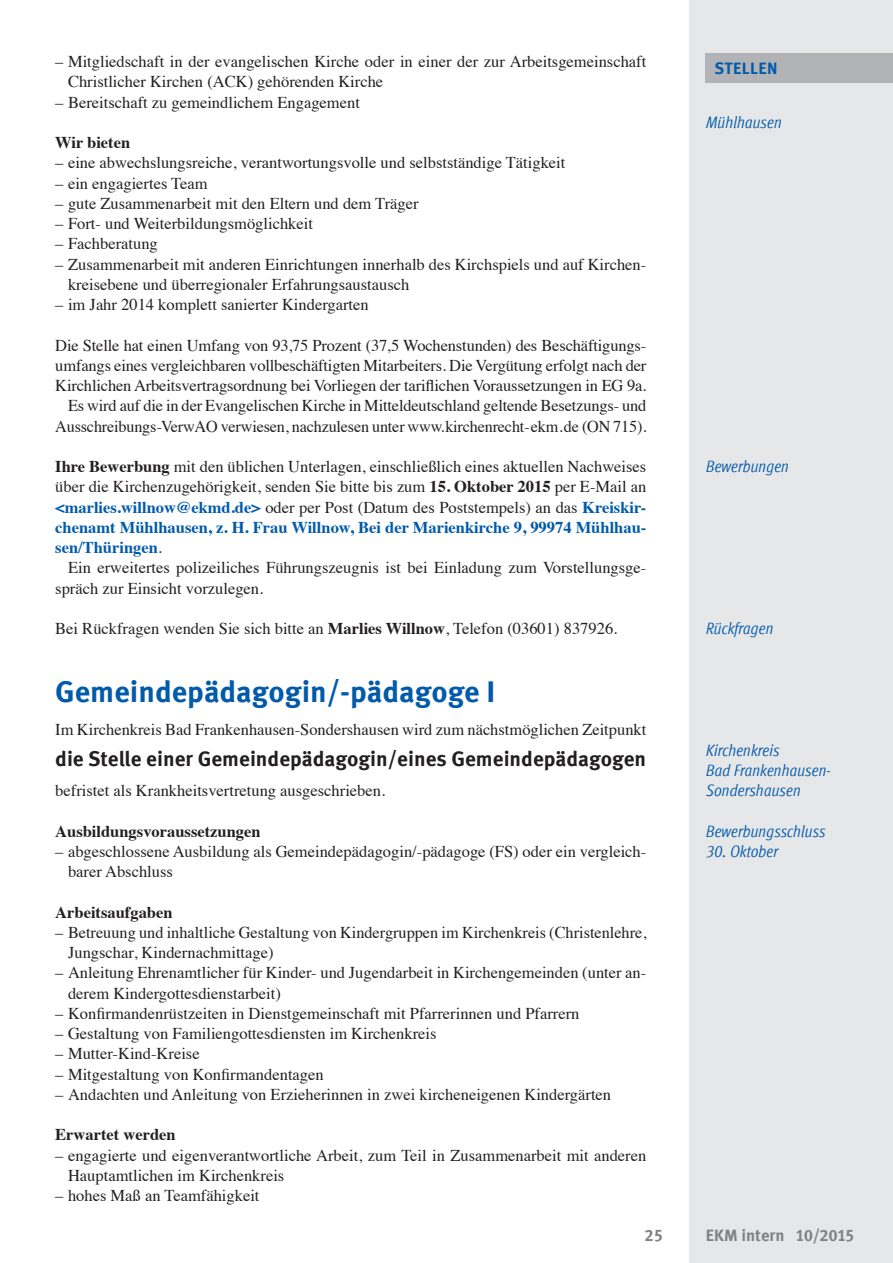
<style>
.page{position:relative;width:893px;height:1263px;background:#fff}
.page>*{position:absolute;margin:0;border:0;box-sizing:border-box;transform-origin:0 0}
.t1{font:700 30px "Meta Offc";color:#015aaa}
.t2{font:700 21px "Meta Offc";color:#231f20}
.t3{font:16.5px/20.2px "Times";color:#231f20}
.t4{font:italic condensed 16.5px/20.2px "Meta Offc";letter-spacing:-.005em;color:#015aaa}
.t5{font:700 16.5px "Times";color:#015aaa}
.t6{font:700 16.5px "Times";color:#231f20}
.t7{font:700 16.5px "Meta Offc";color:#808285}
.t8{font:700 16.5px "Meta Offc";letter-spacing:.025em;color:#015aaa}
.s1{font-weight:700}
.s2{font-weight:700;color:#015aaa}
.s3{font-weight:400;color:#231f20}
</style>
<div class="page">
<div style="left:689px;top:0;width:204px;height:1263px;background:#e6e7e9"></div>
<div style="left:706px;top:53px;width:187px;height:30px;background:#b2b3b7"></div>
<p class="t3" style="left:68px;top:50px;width:580px;text-indent:-13px">– Mitgliedschaft in der evangelischen Kirche oder in einer der zur Arbeitsgemeinschaft<br>Christlicher Kirchen (ACK) gehörenden Kirche</p>
<p class="t3" style="left:55px;top:90px;width:306px">– Bereitschaft zu gemeindlichem Engagement</p>
<p class="t6" style="left:55px;top:127px;width:77px">Wir bieten</p>
<p class="t3" style="left:55px;top:151px;width:512px">– eine abwechslungsreiche, verantwortungsvolle und selbstständige Tätigkeit</p>
<p class="t3" style="left:55px;top:171px;width:154px">– ein engagiertes Team</p>
<p class="t3" style="left:55px;top:192px;width:365px">– gute Zusammenarbeit mit den Eltern und dem Träger</p>
<p class="t3" style="left:55px;top:212px;width:259px">– Fort- und Weiterbildungsmöglichkeit</p>
<p class="t3" style="left:55px;top:232px;width:104px">– Fachberatung</p>
<p class="t3" style="left:68px;top:252px;width:580px;text-indent:-13px">– Zusammenarbeit mit anderen Einrichtungen innerhalb des Kirchspiels und auf Kirchen&shy;kreisebene und überregionaler Erfahrungsaustausch</p>
<p class="t3" style="left:55px;top:293px;width:315px">– im Jahr 2014 komplett sanierter Kindergarten</p>
<p class="t3" style="left:55px;top:333px;width:593px;text-align:right">Die Stelle hat einen Umfang von 93,75 Prozent (37,5 Wochenstunden) des Beschäftigungs&shy;umfangs eines vergleichbaren vollbeschäftigten Mitarbeiters. Die Vergütung erfolgt nach der Kirchlichen Arbeitsvertragsordnung bei Vorliegen der tariflichen Voraussetzungen in EG 9a.<br>Es wird auf die in der Evangelischen Kirche in Mitteldeutschland geltende Besetzungs- und Ausschreibungs-VerwAO verwiesen, nachzulesen unter www.kirchenrecht-ekm.de (ON 715).</p>
<p class="t3" style="left:55px;top:455px;width:593px"><span class="s1">Ihre Bewerbung</span> mit den üblichen Unterlagen, einschließlich eines aktuellen Nachweises</p>
<p class="t3" style="left:55px;top:475px;width:593px">über die Kirchenzugehörigkeit, senden Sie bitte bis zum <span class="s1">15. Oktober 2015</span> per E-Mail an</p>
<p class="t3" style="left:55px;top:495px;width:593px"><span class="s2">&lt;marlies.willnow@ekmd.de&gt;</span> oder per Post (Datum des Poststempels) an das <span class="s2">Kreiskir-</span></p>
<p class="t5" style="left:55px;top:511px;width:593px">chenamt Mühlhausen, z. H. Frau Willnow, Bei der Marienkirche 9, 99974 Mühlhau-</p>
<p class="t5" style="left:55px;top:532px;width:108px">sen/Thüringen<span class="s3">.</span></p>
<p class="t3" style="left:68px;top:556px;width:580px">Ein erweitertes polizeiliches Führungszeugnis ist bei Einladung zum Vorstellungsge-</p>
<p class="t3" style="left:55px;top:576px;width:210px">spräch zur Einsicht vorzulegen.</p>
<p class="t3" style="left:55px;top:617px;width:564px">Bei Rückfragen wenden Sie sich bitte an <span class="s1">Marlies Willnow</span>, Telefon (03601) 837926.</p>
<p class="t1" style="left:55px;top:674px;width:442px">Gemeindepädagogin/-pädagoge I</p>
<p class="t3" style="left:55px;top:718px;width:593px">Im Kirchenkreis Bad Frankenhausen-Sondershausen wird zum nächstmöglichen Zeitpunkt</p>
<p class="t2" style="left:55px;top:746px;width:592px">die Stelle einer Gemeindepädagogin/eines Gemeindepädagogen</p>
<p class="t3" style="left:55px;top:779px;width:331px">befristet als Krankheitsvertretung ausgeschrieben.</p>
<p class="t6" style="left:55px;top:815px;width:207px">Ausbildungsvoraussetzungen</p>
<p class="t3" style="left:68px;top:840px;width:580px;text-indent:-13px">– abgeschlossene Ausbildung als Gemeindepädagogin/-pädagoge (FS) oder ein vergleich&shy;barer Abschluss</p>
<p class="t6" style="left:55px;top:896px;width:119px">Arbeitsaufgaben</p>
<p class="t3" style="left:68px;top:921px;width:580px;text-indent:-13px">– Betreuung und inhaltliche Gestaltung von Kindergruppen im Kirchenkreis (Christenlehre,<br>Jungschar, Kindernachmittage)</p>
<p class="t3" style="left:68px;top:961px;width:580px;text-indent:-13px">– Anleitung Ehrenamtlicher für Kinder- und Jugendarbeit in Kirchengemeinden (unter an&shy;derem Kindergottesdienstarbeit)</p>
<p class="t3" style="left:55px;top:1002px;width:526px">– Konfirmandenrüstzeiten in Dienstgemeinschaft mit Pfarrerinnen und Pfarrern</p>
<p class="t3" style="left:55px;top:1022px;width:383px">– Gestaltung von Familiengottesdiensten im Kirchenkreis</p>
<p class="t3" style="left:55px;top:1042px;width:146px">– Mutter-Kind-Kreise</p>
<p class="t3" style="left:55px;top:1062px;width:270px">– Mitgestaltung von Konfirmandentagen</p>
<p class="t3" style="left:55px;top:1083px;width:557px">– Andachten und Anleitung von Erzieherinnen in zwei kircheneigenen Kindergärten</p>
<p class="t6" style="left:55px;top:1119px;width:122px">Erwartet werden</p>
<p class="t3" style="left:68px;top:1143px;width:580px;text-indent:-13px">– engagierte und eigenverantwortliche Arbeit, zum Teil in Zusammenarbeit mit anderen<br>Hauptamtlichen im Kirchenkreis</p>
<p class="t3" style="left:55px;top:1184px;width:206px">– hohes Maß an Teamfähigkeit</p>
<p class="t8" style="left:714px;top:59px;width:65px">STELLEN</p>
<p class="t4" style="left:706px;top:112px;width:77px">Mühlhausen</p>
<p class="t4" style="left:706px;top:456px;width:84px">Bewerbungen</p>
<p class="t4" style="left:706px;top:618px;width:69px">Rückfragen</p>
<p class="t4" style="left:706px;top:740px;width:126px">Kirchenkreis<br>Bad Frankenhausen-<br>Sondershausen</p>
<p class="t4" style="left:706px;top:821px;width:121px">Bewerbungsschluss</p>
<p class="t4" style="left:706px;top:841px;width:73px">30. Oktober</p>
<p class="t7" style="left:644px;top:1226px;width:20px">25</p>
<p class="t7" style="left:706px;top:1226px;width:150px">EKM intern 10/2015</p>
</div>
